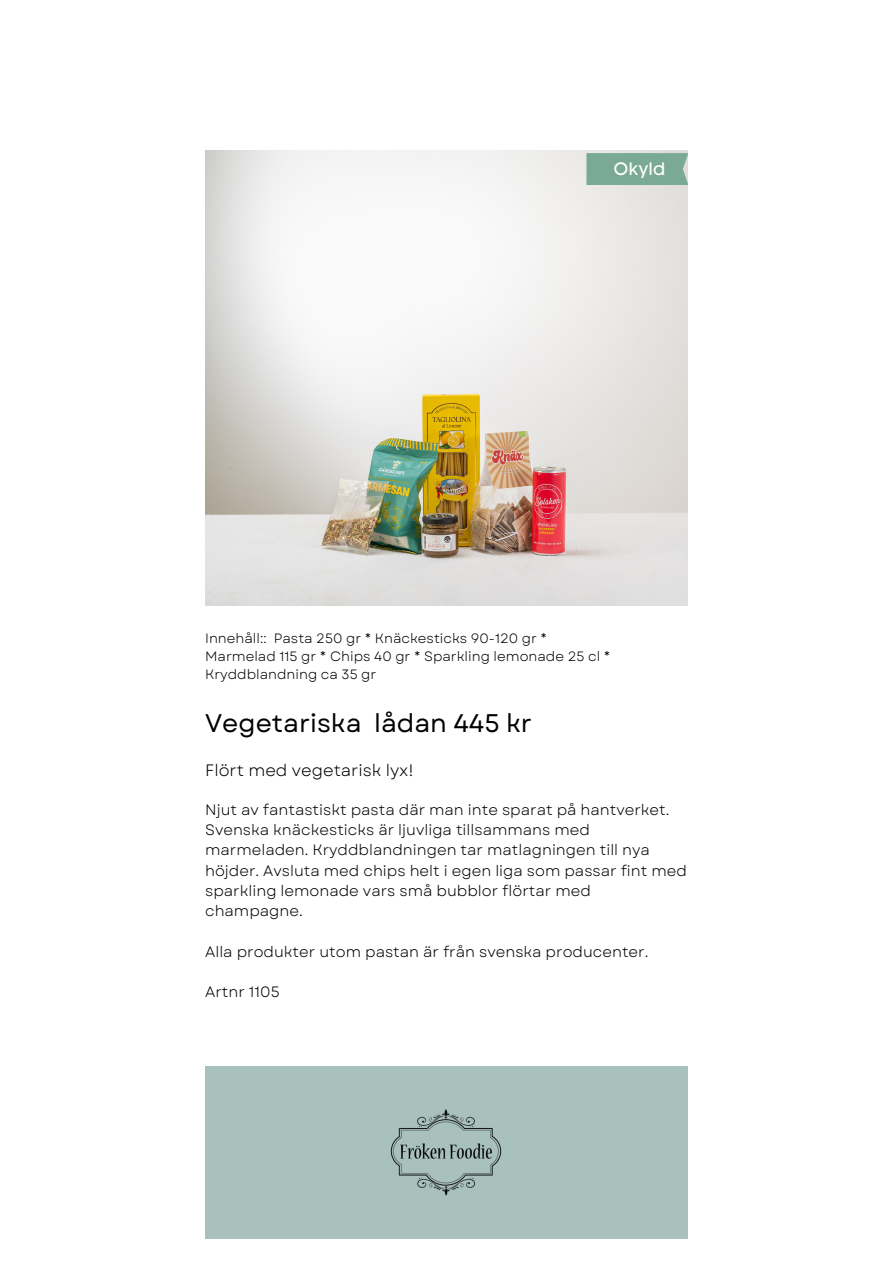
<style>
.page{position:relative;width:893px;height:1264px;background:#fff}
.page>*{position:absolute;margin:0;border:0;box-sizing:border-box;transform-origin:0 0}
.t1{font:25.5px "Garet";color:#000}
.t2{font:18px "Code Pro Normal LC";color:#feffff}
.t3{font:16.5px "Garet";color:#000}
.t4{font:15px/20.2px "Garet";color:#000}
.t5{font:13.5px/18px "Garet";color:#000}
</style>
<div class="page">
<img style="left:205px;top:151px;width:482px;height:454px">
<div style="left:205px;top:1066px;width:482px;height:172px;background:#a9c1bc"></div>
<img style="left:390px;top:1109px;width:112px;height:87px">
<div style="left:586px;top:153px;width:102px;height:32px;background:#7aa996"></div>
<p class="t2" style="left:614px;top:157px;width:53px">Okyld</p>
<p class="t5" style="left:205px;top:629px;width:343px">Innehåll:: Pasta 250 gr * Knäckesticks 90-120 gr *</p>
<p class="t5" style="left:205px;top:647px;width:406px">Marmelad 115 gr * Chips 40 gr * Sparkling lemonade 25 cl *<br>Kryddblandning ca 35 gr</p>
<p class="t1" style="left:205px;top:704px;width:328px">Vegetariska lådan 445 kr</p>
<p class="t3" style="left:205px;top:758px;width:210px">Flört med vegetarisk lyx!</p>
<p class="t4" style="left:205px;top:799px;width:483px">Njut av fantastiskt pasta där man inte sparat på hantverket.<br>Svenska knäckesticks är ljuvliga tillsammans med marmeladen. Kryddblandningen tar matlagningen till nya höjder. Avsluta med chips helt i egen liga som passar fint med sparkling lemonade vars små bubblor flörtar med champagne.</p>
<p class="t4" style="left:205px;top:941px;width:444px">Alla produkter utom pastan är från svenska producenter.</p>
<p class="t4" style="left:205px;top:981px;width:76px">Artnr 1105</p>
</div>
